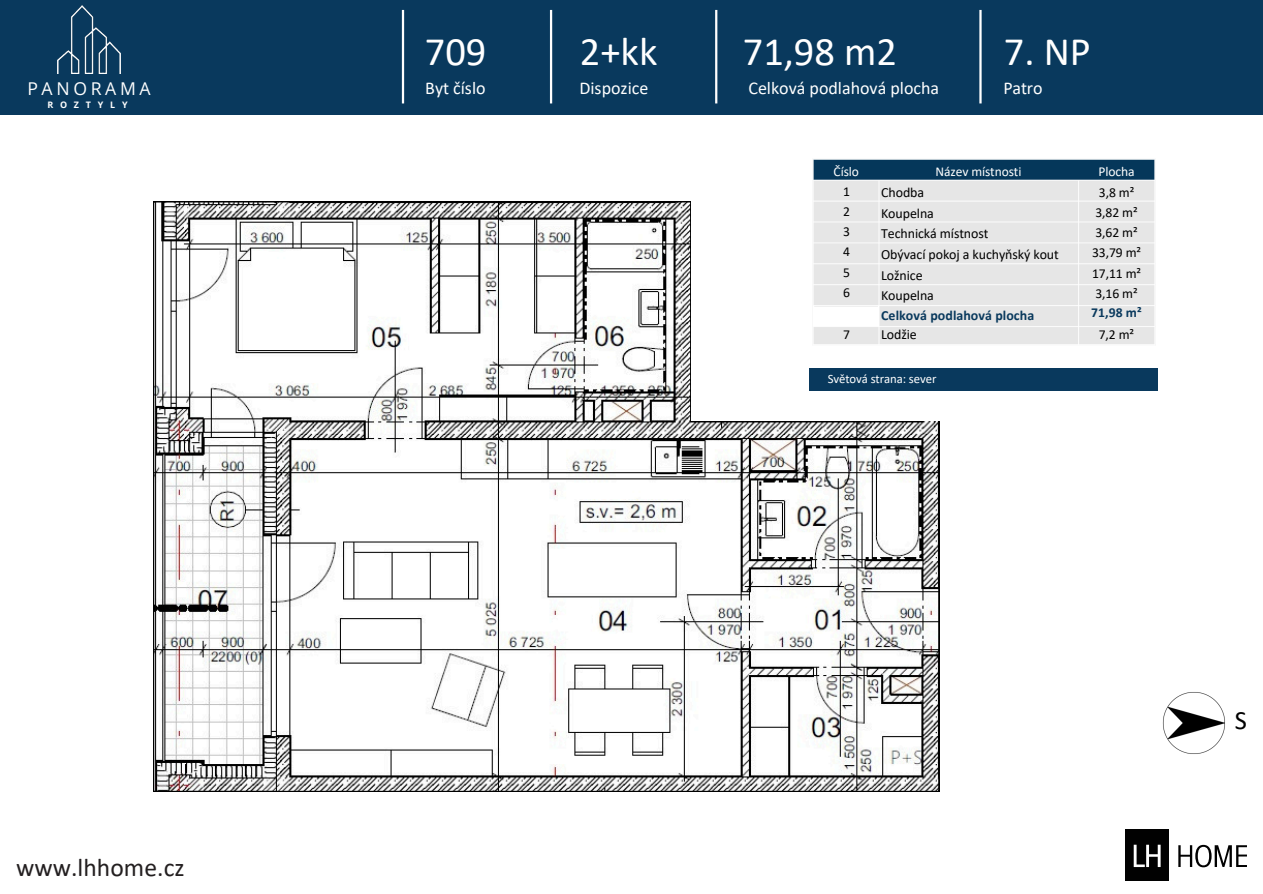
<style>
.page{position:relative;width:1263px;height:894px;background:#fff}
.page>*{position:absolute;margin:0;border:0;box-sizing:border-box;transform-origin:0 0}
.t1{font:40.5px "Calibri";color:#fff}
.t2{font:26.4px "Calibri";color:#010101}
.t3{font:25.5px "Calibri";letter-spacing:.005em;color:#231f20}
.t4{font:18px "Calibri";color:#fff}
.t5{font:17.7px "Open Sans";letter-spacing:.205em;color:#fff}
.t6{font:13.95px/20.7px "Calibri";letter-spacing:-.005em;color:#000}
.t7{font:700 13.95px "Calibri";letter-spacing:.005em;color:#09395d}
.t8{font:13.65px/20.2px "Calibri";letter-spacing:-.005em;color:#000;text-align:justify}
.t9{font:700 13.65px "Calibri";color:#09395d}
.t10{font:13.5px "Calibri";letter-spacing:-.005em;color:#fff}
.t11{font:12.75px "Calibri";letter-spacing:-.005em;color:#fff}
.t12{font:700 9px "Open Sans";letter-spacing:.76em;color:#fff}
.s1{color:#fff}
</style>
<div class="page">
<div style="left:0;top:0;width:1263px;height:115px;background:#09395d"></div>
<hr style="left:402px;top:10px;width:2px;height:93px;background:#fff">
<hr style="left:550px;top:10px;width:2px;height:93px;background:#fff">
<hr style="left:715px;top:10px;width:2px;height:93px;background:#fff">
<hr style="left:979px;top:10px;width:3px;height:93px;background:#fff">
<img style="left:58px;top:5px;width:62px;height:69px">
<svg style="left:1178px;top:844px;width:69px;height:23px"></svg>
<div style="left:1125px;top:829px;width:44px;height:51px;background:#010101"></div>
<svg style="left:1134px;top:844px;width:27px;height:22px"></svg>
<svg style="left:153px;top:201px;width:786px;height:590px"></svg>
<div style="left:692px;top:192px;width:257px;height:228px;background:#fff"></div>
<div style="left:809px;top:368px;width:349px;height:22px;background:#09395d"></div>
<img style="left:813px;top:159px;width:342px;height:185px">
<img style="left:1162px;top:692px;width:63px;height:62px">
<p class="t5" style="left:27px;top:76px;width:125px">PANORAMA</p>
<p class="t12" style="left:47px;top:99px;width:82px">ROZTYLY</p>
<h4 class="t3" style="left:16px;top:857px;width:170px">www.lhhome.cz</h4>
<p class="t1" style="left:580px;top:34px;width:79px">2+kk</p>
<h1 class="t1" style="left:425px;top:34px;width:63px">709</h1>
<h4 class="t1" style="left:743px;top:34px;width:156px">71,98 m2</h4>
<p class="t1" style="left:1004px;top:34px;width:88px">7. NP</p>
<h4 class="t4" style="left:425px;top:80px;width:62px">Byt číslo</h4>
<h2 class="t4" style="left:579px;top:80px;width:70px">Dispozice</h2>
<h4 class="t4" style="left:748px;top:80px;width:192px">Celková podlahová plocha</h4>
<h2 class="t4" style="left:1003px;top:80px;width:40px">Patro</h2>
<p class="t10" style="left:834px;top:166px;width:27px">Číslo</p>
<p class="t10" style="left:936px;top:166px;width:87px">Název místnosti</p>
<p class="t8" style="left:843px;top:182px;width:8px">1<br>2<br>3<br>4<br>5<br>6</p>
<p class="t6" style="left:881px;top:183px;width:45px">Chodba</p>
<p class="t6" style="left:881px;top:203px;width:54px">Koupelna</p>
<p class="t6" style="left:881px;top:224px;width:109px">Technická místnost</p>
<p class="t6" style="left:881px;top:245px;width:179px">Obývací pokoj a kuchyňský kout<br>Ložnice</p>
<p class="t6" style="left:881px;top:286px;width:54px">Koupelna</p>
<p class="t7" style="left:881px;top:309px;width:155px">Celková podlahová plocha</p>
<p class="t8" style="left:843px;top:325px;width:8px">7</p>
<p class="t6" style="left:881px;top:325px;width:37px">Lodžie</p>
<p class="t11" style="left:828px;top:373px;width:110px">Světová strana: sever</p>
<p class="t8" style="left:1092px;top:163px;width:51px;text-align:center"><span class="s1">Plocha<br></span>3,8 m²<br>3,82 m²<br>3,62 m²<br>33,79 m²<br>17,11 m²<br>3,16 m²</p>
<p class="t9" style="left:1091px;top:307px;width:52px">71,98 m²</p>
<p class="t8" style="left:1099px;top:325px;width:37px">7,2 m²</p>
<p class="t2" style="left:1235px;top:709px;width:14px">S</p>
</div>
